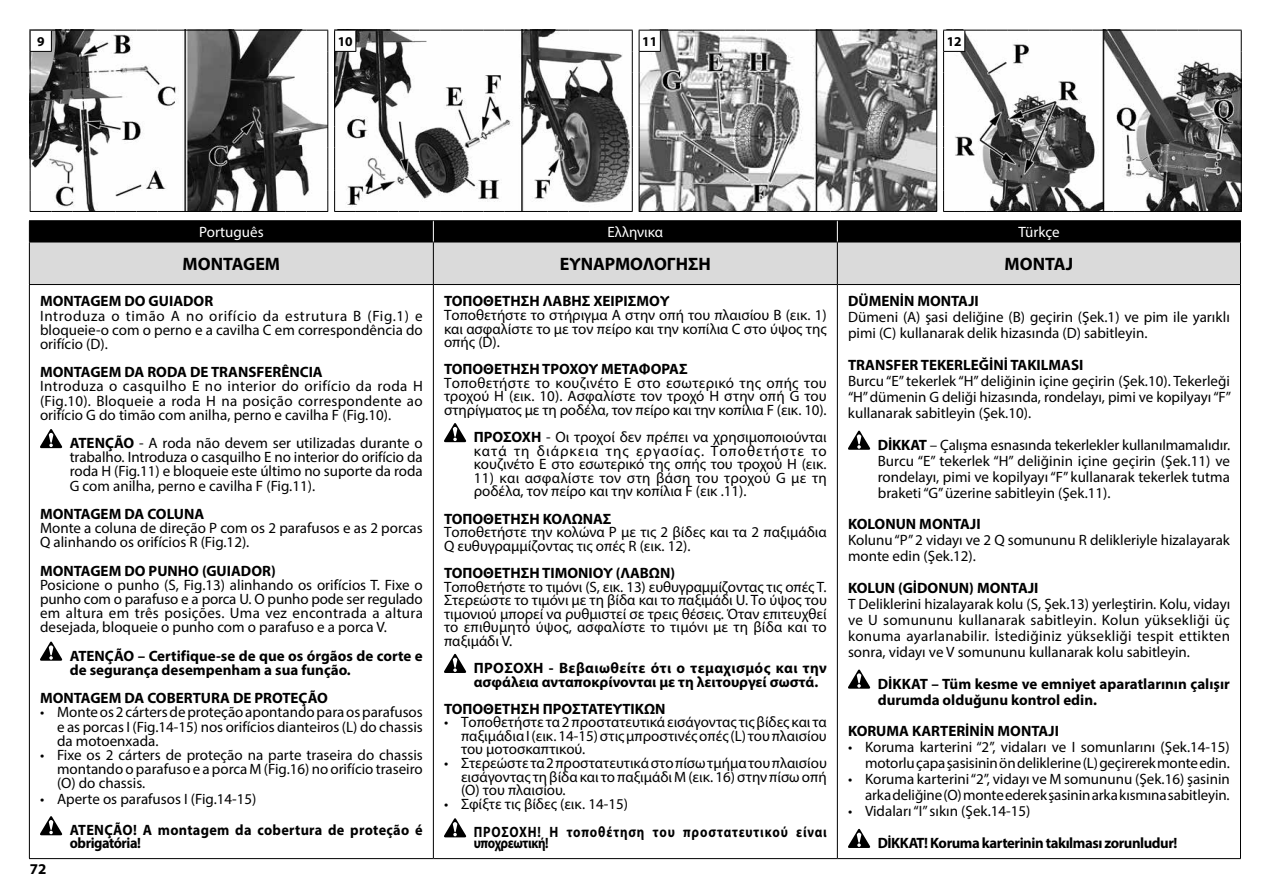
<style>
.page{position:relative;width:1263px;height:893px;background:#fff}
.page>*{position:absolute;margin:0;border:0;box-sizing:border-box;transform-origin:0 0}
.t1{font:700 18px "Myriad Pro";color:#000}
.t2{font:15px/15.9px "Myriad Pro";color:#000;text-align:justify}
.t3{font:700 15px/14.1px "Myriad Pro";color:#000}
.t4{font:700 15px/10.5px "Myriad Pro";letter-spacing:.065em;color:#000;scale:.86 1}
.t5{font:700 15px/12.8px "Myriad Pro";letter-spacing:.02em;color:#000;scale:.95 1}
.t6{font:700 15px "Myriad Pro";letter-spacing:-.03em;color:#000}
.t7{font:15px "Myriad Pro";color:#fff}
.t8{font:700 13.5px "Myriad Pro";color:#000}
.s1{font-weight:700}
</style>
<div class="page">
<svg style="left:30px;top:30px;width:1212px;height:182px"></svg>
<div style="left:30px;top:243px;width:1210px;height:41px;background:#dadada"></div>
<hr style="left:29px;top:220px;width:404px;height:1px;background:#000">
<hr style="left:433px;top:220px;width:404px;height:1px;background:#000">
<hr style="left:837px;top:220px;width:404px;height:1px;background:#000">
<hr style="left:29px;top:242px;width:404px;height:1px;background:#000">
<hr style="left:29px;top:242px;width:1px;height:42px;background:#000">
<hr style="left:433px;top:242px;width:404px;height:1px;background:#000">
<hr style="left:433px;top:242px;width:1px;height:42px;background:#000">
<hr style="left:837px;top:242px;width:404px;height:1px;background:#000">
<hr style="left:837px;top:242px;width:1px;height:42px;background:#000">
<hr style="left:1240px;top:242px;width:1px;height:42px;background:#000">
<hr style="left:29px;top:284px;width:404px;height:1px;background:#000">
<hr style="left:29px;top:285px;width:1px;height:573px;background:#000">
<hr style="left:433px;top:284px;width:404px;height:1px;background:#000">
<hr style="left:433px;top:285px;width:1px;height:573px;background:#000">
<hr style="left:837px;top:284px;width:404px;height:1px;background:#000">
<hr style="left:837px;top:285px;width:1px;height:573px;background:#000">
<hr style="left:1240px;top:285px;width:1px;height:573px;background:#000">
<div style="left:29px;top:221px;width:1212px;height:21px;background:#000"></div>
<hr style="left:29px;top:858px;width:404px;height:1px;background:#000">
<hr style="left:433px;top:858px;width:404px;height:1px;background:#000">
<hr style="left:837px;top:858px;width:404px;height:1px;background:#000">
<svg style="left:40px;top:429px;width:22px;height:19px"></svg>
<svg style="left:40px;top:642px;width:22px;height:19px"></svg>
<svg style="left:40px;top:816px;width:22px;height:19px"></svg>
<svg style="left:444px;top:423px;width:22px;height:19px"></svg>
<svg style="left:444px;top:654px;width:22px;height:19px"></svg>
<svg style="left:444px;top:818px;width:22px;height:19px"></svg>
<svg style="left:848px;top:431px;width:22px;height:19px"></svg>
<svg style="left:848px;top:670px;width:22px;height:19px"></svg>
<svg style="left:848px;top:829px;width:22px;height:19px"></svg>
<p class="t8" style="left:37px;top:32px;width:9px">9</p>
<p class="t8" style="left:338px;top:32px;width:16px">10</p>
<p class="t8" style="left:642px;top:32px;width:16px">11</p>
<p class="t8" style="left:947px;top:32px;width:16px">12</p>
<p class="t7" style="left:199px;top:223px;width:66px">Português</p>
<p class="t7" style="left:607px;top:223px;width:57px">Ελληνικα</p>
<p class="t7" style="left:1018px;top:223px;width:43px">Türkçe</p>
<p class="t1" style="left:183px;top:252px;width:99px">MONTAGEM</p>
<p class="t1" style="left:560px;top:252px;width:152px">ΕΥΝΑΡΜΟΛΟΓΗΣΗ</p>
<p class="t1" style="left:1005px;top:252px;width:70px">MONTAJ</p>
<p class="t3" style="left:40px;top:294px;width:175px">MONTAGEM DO GUIADOR</p>
<p class="t2" style="left:40px;top:308px;width:384px;line-height:14.1px">Introduza o timão A no orifício da estrutura B (Fig.1) e bloqueie-o com o perno e a cavilha C em correspondência do orifício (D).</p>
<p class="t3" style="left:40px;top:365px;width:284px">MONTAGEM DA RODA DE TRANSFERÊNCIA</p>
<p class="t2" style="left:40px;top:379px;width:384px;line-height:14.1px">Introduza o casquilho E no interior do orifício da roda H (Fig.10). Bloqueie a roda H na posição correspondente ao orifício G do timão com anilha, perno e cavilha F (Fig.10).</p>
<p class="t2" style="left:70px;top:436px;width:354px;line-height:14.2px"><span class="s1">ATENÇÃO</span> - A roda não devem ser utilizadas durante o trabalho. Introduza o casquilho E no interior do orifício da roda H (Fig.11) e bloqueie este último no suporte da roda G com anilha, perno e cavilha F (Fig.11).</p>
<p class="t3" style="left:40px;top:506px;width:166px">MONTAGEM DA COLUNA</p>
<p class="t2" style="left:40px;top:521px;width:384px;line-height:14.1px">Monte a coluna de direção P com os 2 parafusos e as 2 porcas<br>Q alinhando os orifícios R (Fig.12).</p>
<p class="t3" style="left:40px;top:563px;width:237px">MONTAGEM DO PUNHO (GUIADOR)</p>
<p class="t2" style="left:40px;top:578px;width:384px;line-height:14.1px">Posicione o punho (S, Fig.13) alinhando os orifícios T. Fixe o punho com o parafuso e a porca U. O punho pode ser regulado em altura em três posições. Uma vez encontrada a altura desejada, bloqueie o punho com o parafuso e a porca V.</p>
<p class="t3" style="left:70px;top:648px;width:354px">ATENÇÃO – Certifique-se de que os órgãos de corte e de segurança desempenham a sua função.</p>
<p class="t3" style="left:40px;top:691px;width:289px">MONTAGEM DA COBERTURA DE PROTEÇÃO</p>
<p class="t2" style="left:57px;top:705px;width:367px;line-height:14.2px;text-indent:-17px">• Monte os 2 cárters de proteção apontando para os parafusos e as porcas I (Fig.14-15) nos orifícios dianteiros (L) do chassis da motoenxada.</p>
<p class="t2" style="left:57px;top:747px;width:367px;line-height:14.2px;text-indent:-17px">• Fixe os 2 cárters de proteção na parte traseira do chassis montando o parafuso e a porca M (Fig.16) no orifício traseiro (O) do chassis.</p>
<p class="t2" style="left:40px;top:791px;width:218px">• Aperte os parafusos I (Fig.14-15)</p>
<p class="t5" style="left:70px;top:823px;width:373px">ATENÇÃO! A montagem da cobertura de proteção é obrigatória!</p>
<p class="t3" style="left:848px;top:294px;width:132px">DÜMENİN MONTAJI</p>
<p class="t2" style="left:848px;top:309px;width:383px">Dümeni (A) şasi deliğine (B) geçirin (Şek.1) ve pim ile yarıklı pimi (C) kullanarak delik hizasında (D) sabitleyin.</p>
<p class="t3" style="left:848px;top:358px;width:237px">TRANSFER TEKERLEĞİNİ TAKILMASI</p>
<p class="t2" style="left:848px;top:373px;width:385px">Burcu “E” tekerlek “H” deliğinin içine geçirin (Şek.10). Tekerleği “H” dümenin G deliği hizasında, rondelayı, pimi ve kopilyayı “F” kullanarak sabitleyin (Şek.10).</p>
<p class="t2" style="left:878px;top:437px;width:354px"><span class="s1">DİKKAT</span> – Çalışma esnasında tekerlekler kullanılmamalıdır.<br>Burcu “E” tekerlek “H” deliğinin içine geçirin (Şek.11) ve rondelayı, pimi ve kopilyayı “F” kullanarak tekerlek tutma braketi “G” üzerine sabitleyin (Şek.11).</p>
<p class="t3" style="left:848px;top:517px;width:134px">KOLONUN MONTAJI</p>
<p class="t2" style="left:848px;top:532px;width:383px">Kolunu “P” 2 vidayı ve 2 Q somununu R delikleriyle hizalayarak monte edin (Şek.12).</p>
<p class="t3" style="left:848px;top:581px;width:192px">KOLUN (GİDONUN) MONTAJI</p>
<p class="t2" style="left:848px;top:596px;width:384px">T Deliklerini hizalayarak kolu (S, Şek.13) yerleştirin. Kolu, vidayı ve U somununu kullanarak sabitleyin. Kolun yüksekliği üç konuma ayarlanabilir. İstediğiniz yüksekliği tespit ettikten sonra, vidayı ve V somununu kullanarak kolu sabitleyin.</p>
<p class="t3" style="left:878px;top:675px;width:354px;line-height:15.9px">DİKKAT – Tüm kesme ve emniyet aparatlarının çalışır durumda olduğunu kontrol edin.</p>
<p class="t3" style="left:848px;top:724px;width:213px">KORUMA KARTERİNİN MONTAJI</p>
<p class="t2" style="left:848px;top:739px;width:383px;text-align:right">• Koruma karterini “2”, vidaları ve I somunlarını (Şek.14-15) motorlu çapa şasisinin ön deliklerine (L) geçirerek monte edin.</p>
<p class="t2" style="left:848px;top:771px;width:383px;text-align:right">• Koruma karterini “2”, vidayı ve M somununu (Şek.16) şasinin arka deliğine (O) monte ederek şasinin arka kısmına sabitleyin.</p>
<p class="t2" style="left:848px;top:803px;width:184px">• Vidaları “I” sıkın (Şek.14-15)</p>
<p class="t6" style="left:878px;top:833px;width:301px">DİKKAT! Koruma karterinin takılması zorunludur!</p>
<p class="t3" style="left:444px;top:294px;width:227px">ΤΟΠΟΘΕΤΗΣΗ ΛΑΒΗΣ ΧΕΙΡΙΣΜΟΥ</p>
<p class="t2" style="left:444px;top:308px;width:384px;line-height:13.6px">Τοποθετήστε το στήριγμα A στην οπή του πλαισίου B (εικ. 1) και ασφαλίστε το με τον πείρο και την κοπίλια C στο ύψος της οπής (D).</p>
<p class="t3" style="left:444px;top:362px;width:245px">ΤΟΠΟΘΕΤΗΣΗ ΤΡΟΧΟΥ ΜΕΤΑΦΟΡΑΣ</p>
<p class="t2" style="left:444px;top:376px;width:384px;line-height:13.6px">Τοποθετήστε το κουζινέτο E στο εσωτερικό της οπής του τροχού H (εικ. 10). Ασφαλίστε τον τροχό H στην οπή G του στηρίγματος με τη ροδέλα, τον πείρο και την κοπίλια F (εικ. 10).</p>
<p class="t2" style="left:474px;top:430px;width:354px;line-height:13.6px"><span class="s1">ΠΡΟΣΟΧΗ</span> - Οι τροχοί δεν πρέπει να χρησιμοποιούνται κατά τη διάρκεια της εργασίας. Τοποθετήστε το κουζινέτο E στο εσωτερικό της οπής του τροχού H (εικ.</p>
<p class="t2" style="left:474px;top:471px;width:355px;line-height:13.5px">11) και ασφαλίστε τον στη βάση του τροχού G με τη ροδέλα, τον πείρο και την κοπίλια F (εικ .11).</p>
<p class="t3" style="left:444px;top:511px;width:169px">ΤΟΠΟΘΕΤΗΣΗ ΚΟΛΩΝΑΣ</p>
<p class="t2" style="left:444px;top:525px;width:384px;line-height:13.5px">Τοποθετήστε την κολώνα P με τις 2 βίδες και τα 2 παξιμάδια<br>Q ευθυγραμμίζοντας τις οπές R (εικ. 12).</p>
<p class="t3" style="left:444px;top:565px;width:233px">ΤΟΠΟΘΕΤΗΣΗ ΤΙΜΟΝΙΟΥ (ΛΑΒΩΝ)</p>
<p class="t2" style="left:444px;top:579px;width:384px;line-height:13.5px">Τοποθετήστε το τιμόνι (S, εικ. 13) ευθυγραμμίζοντας τις οπές T.<br>Στερεώστε το τιμόνι με τη βίδα και το παξιμάδι U. Το ύψος του τιμονιού μπορεί να ρυθμιστεί σε τρεις θέσεις. Όταν επιτευχθεί το επιθυμητό ύψος, ασφαλίστε το τιμόνι με τη βίδα και το παξιμάδι V.</p>
<p class="t3" style="left:474px;top:661px;width:355px;line-height:13.6px">ΠΡΟΣΟΧΗ - Βεβαιωθείτε ότι ο τεμαχισμός και την ασφάλεια ανταποκρίνονται με τη λειτουργεί σωστά.</p>
<p class="t3" style="left:444px;top:701px;width:223px">ΤΟΠΟΘΕΤΗΣΗ ΠΡΟΣΤΑΤΕΥΤΙΚΩΝ</p>
<p class="t2" style="left:461px;top:715px;width:367px;line-height:13.5px;text-indent:-17px">• Τοποθετήστε τα 2 προστατευτικά εισάγοντας τις βίδες και τα παξιμάδια I (εικ. 14-15) στις μπροστινές οπές (L) του πλαισίου του μοτοσκαπτικού.</p>
<p class="t2" style="left:461px;top:756px;width:367px;line-height:13.5px;text-indent:-17px">• Στερεώστε τα 2 προστατευτικά στο πίσω τμήμα του πλαισίου εισάγοντας τη βίδα και το παξιμάδι M (εικ. 16) στην πίσω οπή (O) του πλαισίου.</p>
<p class="t2" style="left:444px;top:795px;width:185px">• Σφίξτε τις βίδες (εικ. 14-15)</p>
<p class="t4" style="left:474px;top:827px;width:412px">ΠΡΟΣΟΧΗ! Η τοποθέτηση του προστατευτικού είναι υποχρεωτική!</p>
<p class="t3" style="left:30px;top:862px;width:18px">72</p>
</div>
